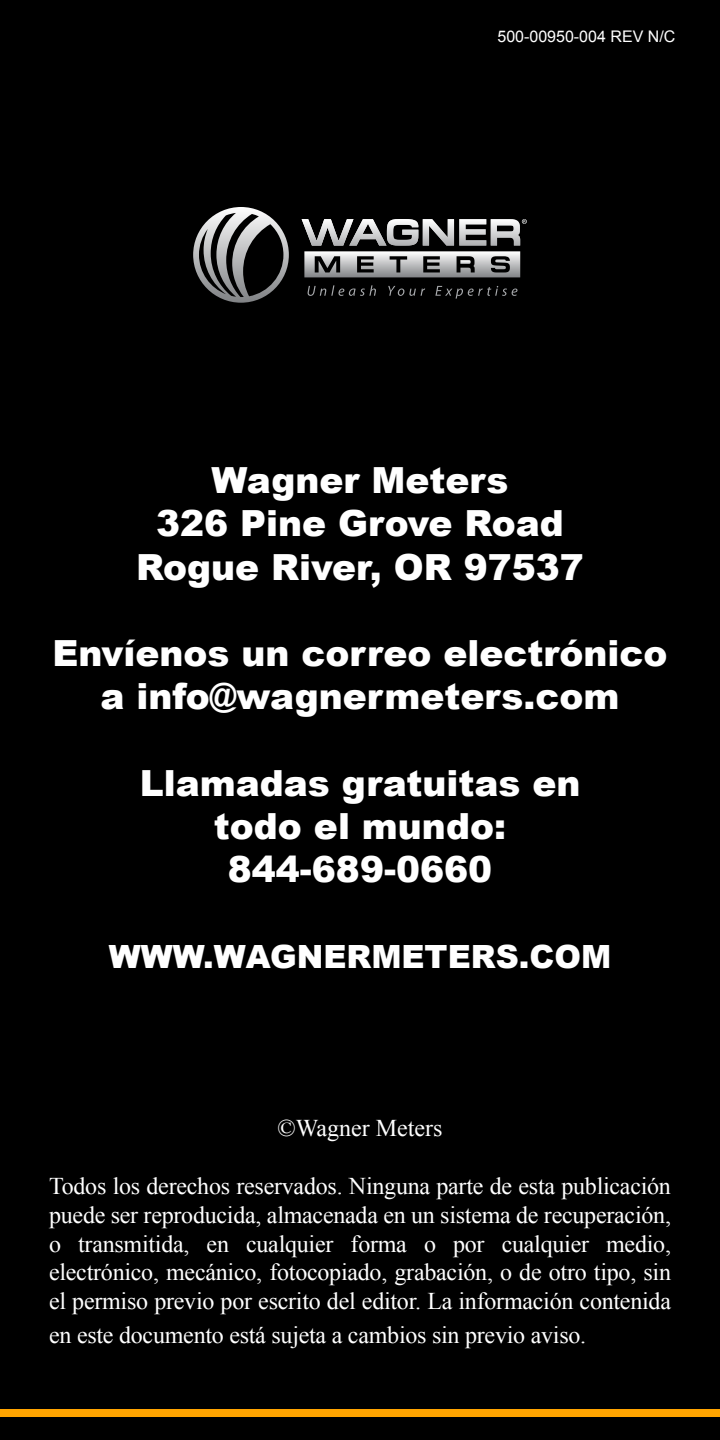
<style>
.page{position:relative;width:720px;height:1440px;background:#000}
.page>*{position:absolute;margin:0;border:0;box-sizing:border-box;transform-origin:0 0}
.t1{font:900 36px/43.2px "Arial";color:#fff;text-align:center}
.t2{font:900 32px "Arial";color:#fff}
.t3{font:24px/28.8px "Times New Roman";letter-spacing:-.01em;color:#fff;text-align:justify}
.t4{font:16px "Arial";color:#fff}
</style>
<div class="page">
<div style="left:0;top:1409px;width:720px;height:7px;background:#ffa400"></div>
<svg style="left:193px;top:207px;width:96px;height:96px"></svg>
<svg style="left:308px;top:285px;width:68px;height:11px"></svg>
<svg style="left:388px;top:286px;width:15px;height:10px"></svg>
<svg style="left:398px;top:289px;width:6px;height:7px"></svg>
<svg style="left:409px;top:289px;width:16px;height:7px"></svg>
<svg style="left:435px;top:286px;width:83px;height:13px"></svg>
<svg style="left:302px;top:219px;width:225px;height:58px"></svg>
<p class="t4" style="left:497px;top:26px;width:179px">500-00950-004 REV N/C</p>
<h1 class="t1" style="left:136px;top:458px;width:449px">Wagner Meters<br>326 Pine Grove Road<br>Rogue River, OR 97537</h1>
<h1 class="t1" style="left:52px;top:630px;width:617px">Envíenos un correo electrónico a info@wagnermeters.com</h1>
<h1 class="t1" style="left:140px;top:760px;width:442px">Llamadas gratuitas en todo el mundo:<br>844-689-0660</h1>
<h2 class="t2" style="left:109px;top:934px;width:504px">WWW.WAGNERMETERS.COM</h2>
<p class="t3" style="left:278px;top:1114px;width:166px">©Wagner Meters</p>
<p class="t3" style="left:49px;top:1171px;width:623px">Todos los derechos reservados. Ninguna parte de esta publicación puede ser reproducida, almacenada en un sistema de recuperación, o transmitida, en cualquier forma o por cualquier medio, electrónico, mecánico, fotocopiado, grabación, o de otro tipo, sin el permiso previo por escrito del editor. La información contenida</p>
<p class="t3" style="left:49px;top:1320px;width:539px">en este documento está sujeta a cambios sin previo aviso.</p>
</div>
